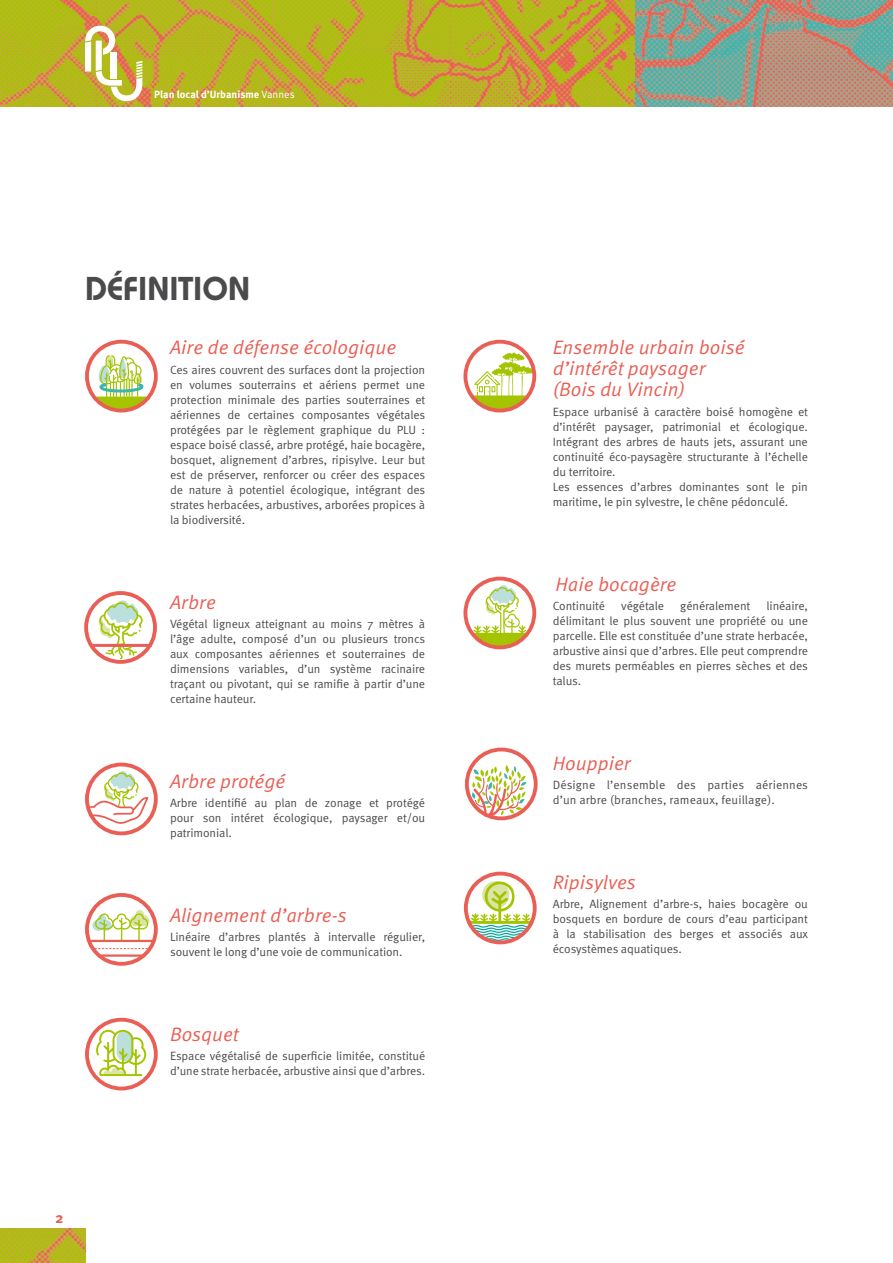
<style>
.page{position:relative;width:893px;height:1263px;background:#fff}
.page>*{position:absolute;margin:0;border:0;box-sizing:border-box;transform-origin:0 0}
.t1{font:600 33px "Bauhaus Std";color:#4b4b4d}
.t2{font:19.5px/21px "Meta OT Norm Ita";color:#e95f55}
.t3{font:700 15px "Meta OT";color:#e95f55}
.t4{font:12px/15px "Meta OT Norm";letter-spacing:-.01em;color:#4b4b4d;text-align:justify}
.t5{font:12px/15px "Meta OT Norm";letter-spacing:.01em;color:#4b4b4d}
.t6{font:700 10.5px "Meta OT";color:#fff}
.s1{font-family:"Meta OT Norm";font-weight:400}
</style>
<div class="page">
<img style="left:0;top:0;width:635px;height:106px">
<img style="left:635px;top:0;width:258px;height:106px">
<svg style="left:85px;top:26px;width:57px;height:75px"></svg>
<svg style="left:464px;top:871px;width:72px;height:74px"></svg>
<hr style="left:470px;top:921px;width:61px;height:3px;background:#a4c400">
<div style="left:464px;top:872px;width:73px;height:72px;border:4px solid #e95f55;border-radius:50%"></div>
<img style="left:0;top:1229px;width:85px;height:34px">
<div style="left:85px;top:763px;width:73px;height:72px;border:4px solid #e95f55;border-radius:50%"></div>
<svg style="left:87px;top:771px;width:61px;height:53px"></svg>
<svg style="left:92px;top:910px;width:57px;height:30px"></svg>
<div style="left:85px;top:893px;width:73px;height:73px;border:4px solid #e95f55;border-radius:50%"></div>
<hr style="left:99px;top:954px;width:44px;height:3px;background:#e95f55">
<hr style="left:89px;top:940px;width:64px;height:2px;background:#e95f55">
<svg style="left:91px;top:948px;width:60px;height:1px"></svg>
<div style="left:85px;top:1018px;width:73px;height:72px;border:4px solid #e95f55;border-radius:50%"></div>
<svg style="left:96px;top:1030px;width:50px;height:46px"></svg>
<div style="left:84px;top:591px;width:73px;height:73px;border:4px solid #e95f55;border-radius:50%"></div>
<svg style="left:99px;top:600px;width:44px;height:60px"></svg>
<hr style="left:92px;top:644px;width:60px;height:3px;background:#e95f55">
<div style="left:85px;top:340px;width:73px;height:72px;border:4px solid #e95f55;border-radius:50%"></div>
<svg style="left:96px;top:355px;width:51px;height:55px"></svg>
<svg style="left:473px;top:585px;width:54px;height:63px"></svg>
<hr style="left:473px;top:633px;width:53px;height:3px;background:#a4c400">
<div style="left:463px;top:577px;width:73px;height:72px;border:4px solid #e95f55;border-radius:50%"></div>
<svg style="left:473px;top:352px;width:61px;height:58px"></svg>
<div style="left:463px;top:340px;width:73px;height:72px;border:4px solid #e95f55;border-radius:50%"></div>
<div style="left:465px;top:747px;width:73px;height:73px;border:4px solid #e95f55;border-radius:50%"></div>
<svg style="left:470px;top:765px;width:57px;height:52px"></svg>
<p class="t6" style="left:154px;top:88px;width:142px">Plan local d’Urbanisme <span class="s1">Vannes</span></p>
<h1 class="t1" style="left:85px;top:268px;width:167px">DÉFINITION</h1>
<h2 class="t2" style="left:170px;top:338px;width:228px">Aire de défense écologique</h2>
<p class="t4" style="left:170px;top:362px;width:257px">Ces aires couvrent des surfaces dont la projection en volumes souterrains et aériens permet une protection minimale des parties souterraines et aériennes de certaines composantes végétales protégées par le règlement graphique du PLU : espace boisé classé, arbre protégé, haie bocagère, bosquet, alignement d’arbres, ripisylve. Leur but est de préserver, renforcer ou créer des espaces de nature à potentiel écologique, intégrant des strates herbacées, arbustives, arborées propices à la biodiversité.</p>
<h2 class="t2" style="left:170px;top:592px;width:47px">Arbre</h2>
<p class="t4" style="left:170px;top:616px;width:257px">Végétal ligneux atteignant au moins 7 mètres à l’âge adulte, composé d’un ou plusieurs troncs aux composantes aériennes et souterraines de dimensions variables, d’un système racinaire traçant ou pivotant, qui se ramifie à partir d’une certaine hauteur.</p>
<h2 class="t2" style="left:170px;top:771px;width:117px">Arbre protégé</h2>
<p class="t4" style="left:170px;top:795px;width:257px">Arbre identifié au plan de zonage et protégé pour son intéret écologique, paysager et/ou patrimonial.</p>
<h2 class="t2" style="left:170px;top:905px;width:178px">Alignement d’arbre-s</h2>
<p class="t4" style="left:170px;top:929px;width:257px">Linéaire d’arbres plantés à intervalle régulier, souvent le long d’une voie de communication.</p>
<h2 class="t2" style="left:170px;top:1024px;width:70px">Bosquet</h2>
<p class="t4" style="left:170px;top:1048px;width:257px">Espace végétalisé de superficie limitée, constitué d’une strate herbacée, arbustive ainsi que d’arbres.</p>
<p class="t3" style="left:55px;top:1208px;width:10px">2</p>
<h2 class="t2" style="left:553px;top:338px;width:193px">Ensemble urbain boisé d’intérêt paysager (Bois du Vincin)</h2>
<p class="t4" style="left:553px;top:404px;width:257px;text-align:left">Espace urbanisé à caractère boisé homogène et d’intérêt paysager, patrimonial et écologique.<br>Intégrant des arbres de hauts jets, assurant une continuité éco-paysagère structurante à l’échelle du territoire.<br>Les essences d’arbres dominantes sont le pin maritime, le pin sylvestre, le chêne pédonculé.</p>
<h2 class="t2" style="left:555px;top:574px;width:123px">Haie bocagère</h2>
<p class="t4" style="left:553px;top:598px;width:54px">Continuité</p>
<p class="t4" style="left:621px;top:598px;width:44px">végétale</p>
<p class="t4" style="left:680px;top:598px;width:72px">généralement</p>
<p class="t4" style="left:553px;top:598px;width:257px;text-indent:214px">linéaire, délimitant le plus souvent une propriété ou une parcelle. Elle est constituée d’une strate herbacée, arbustive ainsi que d’arbres. Elle peut comprendre des murets perméables en pierres sèches et des talus.</p>
<h2 class="t2" style="left:553px;top:753px;width:80px">Houppier</h2>
<p class="t5" style="left:553px;top:777px;width:257px">Désigne l’ensemble des parties aériennes d’un arbre (branches, rameaux, feuillage).</p>
<h2 class="t2" style="left:553px;top:872px;width:85px">Ripisylves</h2>
<p class="t4" style="left:553px;top:896px;width:257px">Arbre, Alignement d’arbre-s, haies bocagère ou bosquets en bordure de cours d’eau participant à la stabilisation des berges et associés aux écosystèmes aquatiques.</p>
</div>
